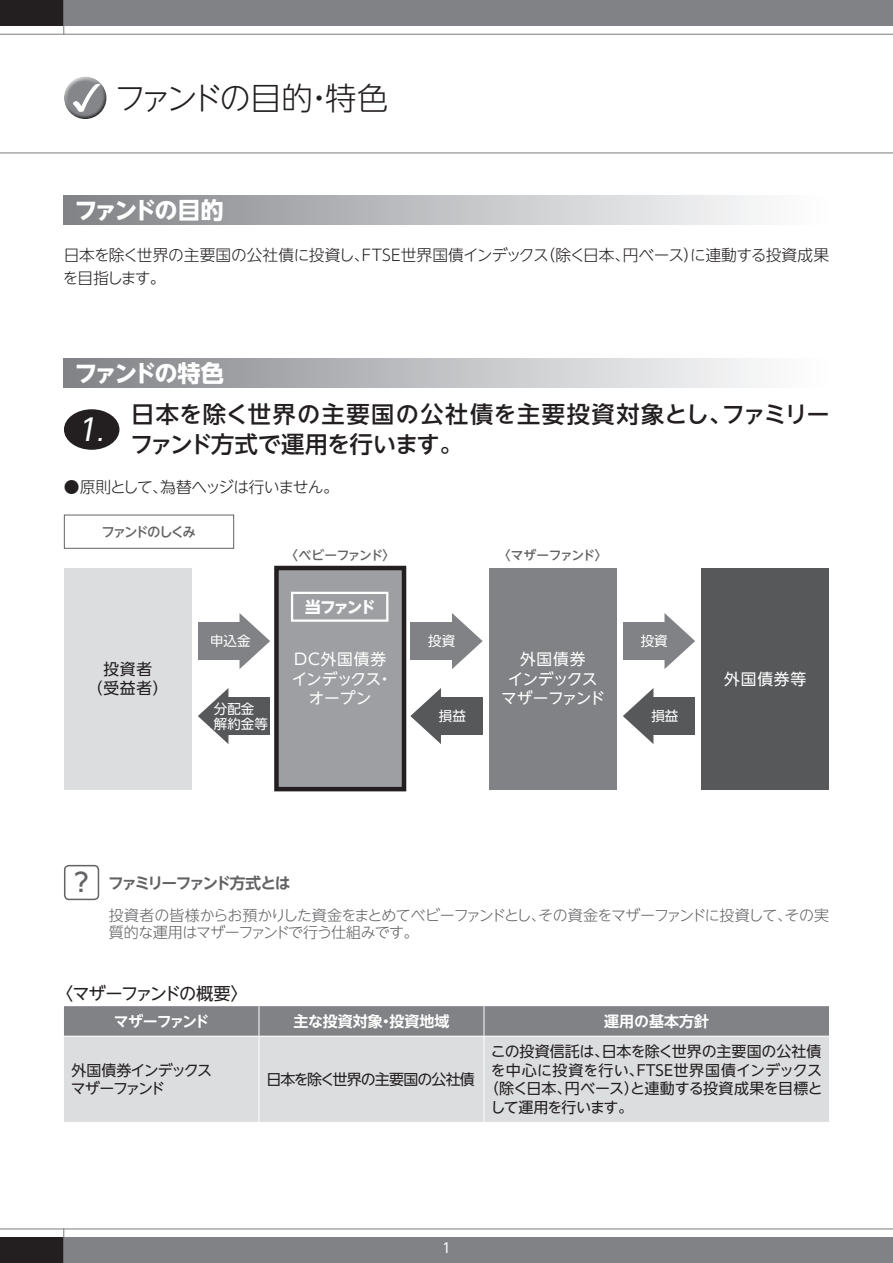
<style>
.page{position:relative;width:893px;height:1263px;background:#fff}
.page>*{position:absolute;margin:0;border:0;box-sizing:border-box;transform-origin:0 0}
.t1{font:300 31.5px "UD Shin Go NT Pro";letter-spacing:-.11em;color:#231f20}
.t2{font:italic 30px "UD Shin Go NT Pro";color:#fff}
.t3{font:500 23.25px/30px "UD Shin Go NT Pro";letter-spacing:.01em;color:#231f20}
.t4{font:700 23.25px "UD Shin Go NT Pro";letter-spacing:-.125em;color:#fff}
.t5{font:17.25px "UD Shin Go NT Pro";letter-spacing:-.095em;color:#231f20}
.t6{font:300 15.75px/22.5px "UD Shin Go NT Pro";letter-spacing:-.03em;color:#231f20}
.t7{font:300 15.75px "UD Shin Go NT Pro";letter-spacing:-.06em;color:#231f20}
.t8{font:15.75px/19.5px "UD Shin Go NT Pro";letter-spacing:-.03em;color:#fff;text-align:center}
.t9{font:15.75px/19.5px "UD Shin Go NT Pro";letter-spacing:-.045em;color:#fff;text-align:center}
.t10{font:700 15.75px "UD Shin Go NT Pro De";letter-spacing:-.135em;color:#636366}
.t11{font:15.75px/19.5px "UD Shin Go NT Pro";letter-spacing:.05em;color:#231f20;text-align:center}
.t12{font:15.75px "UD Shin Go NT Pro";letter-spacing:-.01em;color:#fff}
.t13{font:700 15.75px "UD Shin Go NT Pro";letter-spacing:-.15em;color:#fff}
.t14{font:300 15px/17.2px "UD Shin Go NT Pro";letter-spacing:-.05em;color:#636366}
.t15{font:15px "UD Shin Go NT Pro";color:#231f20}
.t16{font:15px "UD Shin Go NT Pro";letter-spacing:-.03em;color:#231f20}
.t17{font:15px "UD Shin Go NT Pro";letter-spacing:-.01em;color:#231f20}
.t18{font:700 15px "UD Shin Go NT Pro De";letter-spacing:-.005em;color:#fff}
.t19{font:15px/18.8px "UD Shin Go NT Pro";letter-spacing:-.095em;color:#231f20}
.t20{font:15px "UD Shin Go NT Pro";letter-spacing:-.065em;color:#231f20}
.t21{font:15px "UD Shin Go NT Pro";letter-spacing:-.06em;color:#231f20}
.t22{font:700 15px "UD Shin Go NT Pro De";letter-spacing:-.12em;color:#fff}
.t23{font:13.5px/15px "UD Shin Go NT Pro";color:#fff}
.t24{font:500 13.5px "UD Shin Go NT Pro";letter-spacing:-.14em;color:#636366}
.t25{font:500 12.75px "UD Shin Go NT Pro";letter-spacing:-.075em;color:#636366}
.s1{font-size:23.25px}
.s2{font-family:"UD Shin Go NT Pro";font-weight:500;font-size:25.5px}
</style>
<div class="page">
<div style="left:64px;top:0;width:829px;height:26px;background:#808285"></div>
<div style="left:64px;top:1237px;width:829px;height:26px;background:#808285"></div>
<hr style="left:0;top:34px;width:893px;height:1px;background:#808285">
<hr style="left:0;top:152px;width:893px;height:1px;background:#808285">
<hr style="left:0;top:1228px;width:893px;height:1px;background:#808285">
<div style="left:0;top:0;width:64px;height:26px;background:#231f20"></div>
<div style="left:0;top:1237px;width:64px;height:26px;background:#231f20"></div>
<hr style="left:63px;top:0;width:1px;height:35px;background:#808285">
<hr style="left:63px;top:1228px;width:1px;height:35px;background:#808285">
<div style="left:64px;top:76px;width:43px;height:34px;background:#fff;opacity:.75"></div>
<div style="left:64px;top:83px;width:44px;height:38px;background:#231f20;opacity:.75"></div>
<div style="left:64px;top:196px;width:765px;height:29px;background:linear-gradient(to right,#818387,#fff)"></div>
<div style="left:64px;top:359px;width:765px;height:29px;background:linear-gradient(to right,#818387,#fff)"></div>
<div style="left:64px;top:409px;width:55px;height:41px;background:#231f20;border-radius:50%"></div>
<div style="left:198px;top:622px;width:47px;height:38px;background:#808285"></div>
<svg style="left:240px;top:613px;width:30px;height:56px"></svg>
<div style="left:223px;top:697px;width:47px;height:38px;background:#57585a"></div>
<svg style="left:198px;top:688px;width:30px;height:56px"></svg>
<div style="left:410px;top:622px;width:47px;height:38px;background:#808285"></div>
<svg style="left:452px;top:613px;width:31px;height:56px"></svg>
<div style="left:436px;top:697px;width:47px;height:38px;background:#57585a"></div>
<svg style="left:410px;top:688px;width:31px;height:56px"></svg>
<div style="left:623px;top:622px;width:47px;height:38px;background:#808285"></div>
<svg style="left:664px;top:613px;width:31px;height:56px"></svg>
<div style="left:648px;top:697px;width:47px;height:38px;background:#57585a"></div>
<svg style="left:623px;top:688px;width:30px;height:56px"></svg>
<div style="left:64px;top:515px;width:170px;height:34px;border:1px solid #636366"></div>
<div style="left:64px;top:568px;width:128px;height:221px;background:#dcdddf"></div>
<div style="left:276px;top:568px;width:128px;height:221px;background:#9d9fa2"></div>
<div style="left:274px;top:566px;width:132px;height:225px;border:4px solid #231f20"></div>
<div style="left:489px;top:568px;width:127px;height:221px;background:#808285"></div>
<div style="left:701px;top:568px;width:128px;height:221px;background:#57585a"></div>
<div style="left:64px;top:865px;width:35px;height:35px;border:2px solid #636366;border-radius:4px"></div>
<div style="left:64px;top:1006px;width:765px;height:30px;background:#808285"></div>
<div style="left:64px;top:1037px;width:765px;height:85px;background:#dcdddf"></div>
<hr style="left:259px;top:1006px;width:1px;height:30px;background:#fff">
<hr style="left:484px;top:1006px;width:1px;height:30px;background:#fff">
<hr style="left:259px;top:1036px;width:1px;height:86px;background:#fff">
<hr style="left:484px;top:1036px;width:1px;height:86px;background:#fff">
<div style="left:291px;top:592px;width:97px;height:30px;border:2px solid #fff"></div>
<h1 class="t1" style="left:114px;top:72px;width:275px">ファンドの目的・特色</h1>
<h3 class="t4" style="left:74px;top:191px;width:151px">ファンドの目的</h3>
<p class="t6" style="left:63px;top:243px;width:768px">日本を除く世界の主要国の公社債に投資し、FTSE世界国債インデックス（除く日本、円ベース）に連動する投資成果を目指します。</p>
<h3 class="t4" style="left:74px;top:354px;width:151px">ファンドの特色</h3>
<h2 class="t2" style="left:77px;top:405px;width:34px">1<span class="s1">.</span></h2>
<h3 class="t3" style="left:130px;top:399px;width:701px">日本を除く世界の主要国の公社債を主要投資対象とし、ファミリーファンド方式で運用を行います。</h3>
<p class="t7" style="left:64px;top:474px;width:276px">●原則として、為替ヘッジは行いません。</p>
<p class="t24" style="left:101px;top:521px;width:96px">ファンドのしくみ</p>
<p class="t23" style="left:210px;top:633px;width:42px">申込金</p>
<p class="t25" style="left:285px;top:545px;width:112px">〈ベビーファンド〉</p>
<p class="t25" style="left:498px;top:545px;width:111px">〈マザーファンド〉</p>
<p class="t13" style="left:305px;top:594px;width:72px">当ファンド</p>
<p class="t23" style="left:428px;top:633px;width:28px">投資</p>
<p class="t11" style="left:87px;top:659px;width:83px">投資者<br>（受益者）</p>
<p class="t8" style="left:292px;top:649px;width:102px">ＤＣ外国債券インデックス・オープン</p>
<p class="t9" style="left:501px;top:649px;width:105px">外国債券<br>インデックスマザーファンド</p>
<p class="t23" style="left:214px;top:701px;width:55px">分配金解約金等</p>
<p class="t23" style="left:439px;top:708px;width:28px">損益</p>
<p class="t23" style="left:641px;top:633px;width:28px">投資</p>
<p class="t23" style="left:651px;top:708px;width:28px">損益</p>
<p class="t12" style="left:724px;top:666px;width:83px">外国債券等</p>
<p class="t10" style="left:74px;top:870px;width:217px"><span class="s2">?</span> ファミリーファンド方式とは</p>
<p class="t14" style="left:109px;top:906px;width:722px">投資者の皆様からお預かりした資金をまとめてベビーファンドとし、その資金をマザーファンドに投資して、その実質的な運用はマザーファンドで行う仕組みです。</p>
<p class="t5" style="left:56px;top:979px;width:194px">〈マザーファンドの概要〉</p>
<p class="t22" style="left:114px;top:1009px;width:97px">マザーファンド</p>
<p class="t18" style="left:293px;top:1009px;width:157px">主な投資対象・投資地域</p>
<p class="t18" style="left:604px;top:1009px;width:106px">運用の基本方針</p>
<p class="t19" style="left:71px;top:1060px;width:143px">外国債券インデックスマザーファンド</p>
<p class="t20" style="left:267px;top:1067px;width:210px">日本を除く世界の主要国の公社債</p>
<p class="t17" style="left:491px;top:1039px;width:332px">この投資信託は、日本を除く世界の主要国の公社債</p>
<p class="t15" style="left:491px;top:1058px;width:333px">を中心に投資を行い、FTSE世界国債インデックス</p>
<p class="t16" style="left:484px;top:1076px;width:340px">（除く日本、円ベース）と連動する投資成果を目標と</p>
<p class="t21" style="left:490px;top:1095px;width:144px">して運用を行います。</p>
<p class="t23" style="left:442px;top:1240px;width:10px">1</p>
</div>
